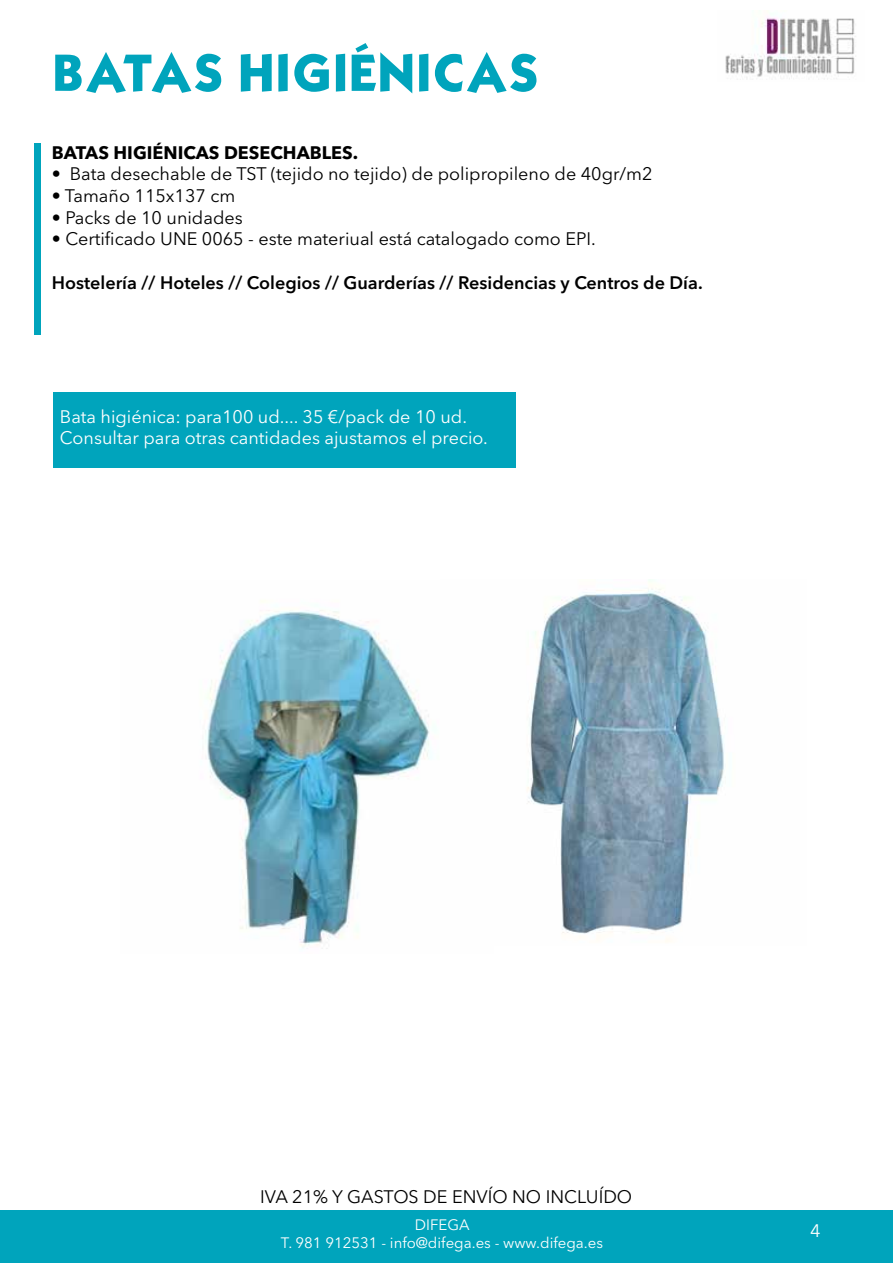
<style>
.page{position:relative;width:893px;height:1263px;background:#fff}
.page>*{position:absolute;margin:0;border:0;box-sizing:border-box;transform-origin:0 0}
.t1{font:18px "Avenir Next LT Pro";color:#000}
.t2{font:18px/21.6px "Avenir Next LT Pro";color:#fff}
.t3{font:600 18px "Avenir Next LT Pro";color:#000}
.t4{font:700 18px "Avenir Next LT Pro";color:#000}
.t5{font:15px/18px "Avenir Next LT Pro";color:#fff;text-align:center}
</style>
<div class="page">
<div style="left:0;top:1210px;width:893px;height:53px;background:#00a4bc"></div>
<img style="left:725px;top:17px;width:131px;height:62px">
<svg style="left:55px;top:43px;width:481px;height:50px"></svg>
<div style="left:53px;top:392px;width:462px;height:75px;background:#00a4bc"></div>
<div style="left:34px;top:143px;width:6px;height:191px;background:#00a4bc"></div>
<img style="left:205px;top:601px;width:226px;height:348px">
<img style="left:527px;top:579px;width:197px;height:363px">
<p class="t4" style="left:52px;top:142px;width:308px">BATAS HIGIÉNICAS DESECHABLES.</p>
<p class="t1" style="left:52px;top:163px;width:602px">• Bata desechable de TST (tejido no tejido) de polipropileno de 40gr/m2</p>
<p class="t1" style="left:52px;top:185px;width:185px">• Tamaño 115x137 cm</p>
<p class="t1" style="left:52px;top:207px;width:192px">• Packs de 10 unidades</p>
<p class="t1" style="left:52px;top:228px;width:545px">• Certificado UNE 0065 - este materiual está catalogado como EPI.</p>
<p class="t3" style="left:52px;top:271px;width:652px">Hostelería // Hoteles // Colegios // Guarderías // Residencias y Centros de Día.</p>
<p class="t2" style="left:60px;top:405px;width:430px">Bata higiénica: para100 ud.... 35 €/pack de 10 ud.<br>Consultar para otras cantidades ajustamos el precio.</p>
<p class="t1" style="left:260px;top:1186px;width:374px">IVA 21% Y GASTOS DE ENVÍO NO INCLUÍDO</p>
<p class="t5" style="left:281px;top:1216px;width:324px">DIFEGA<br>T. 981 912531 - info@difega.es - www.difega.es</p>
<p class="t2" style="left:810px;top:1220px;width:12px">4</p>
</div>
